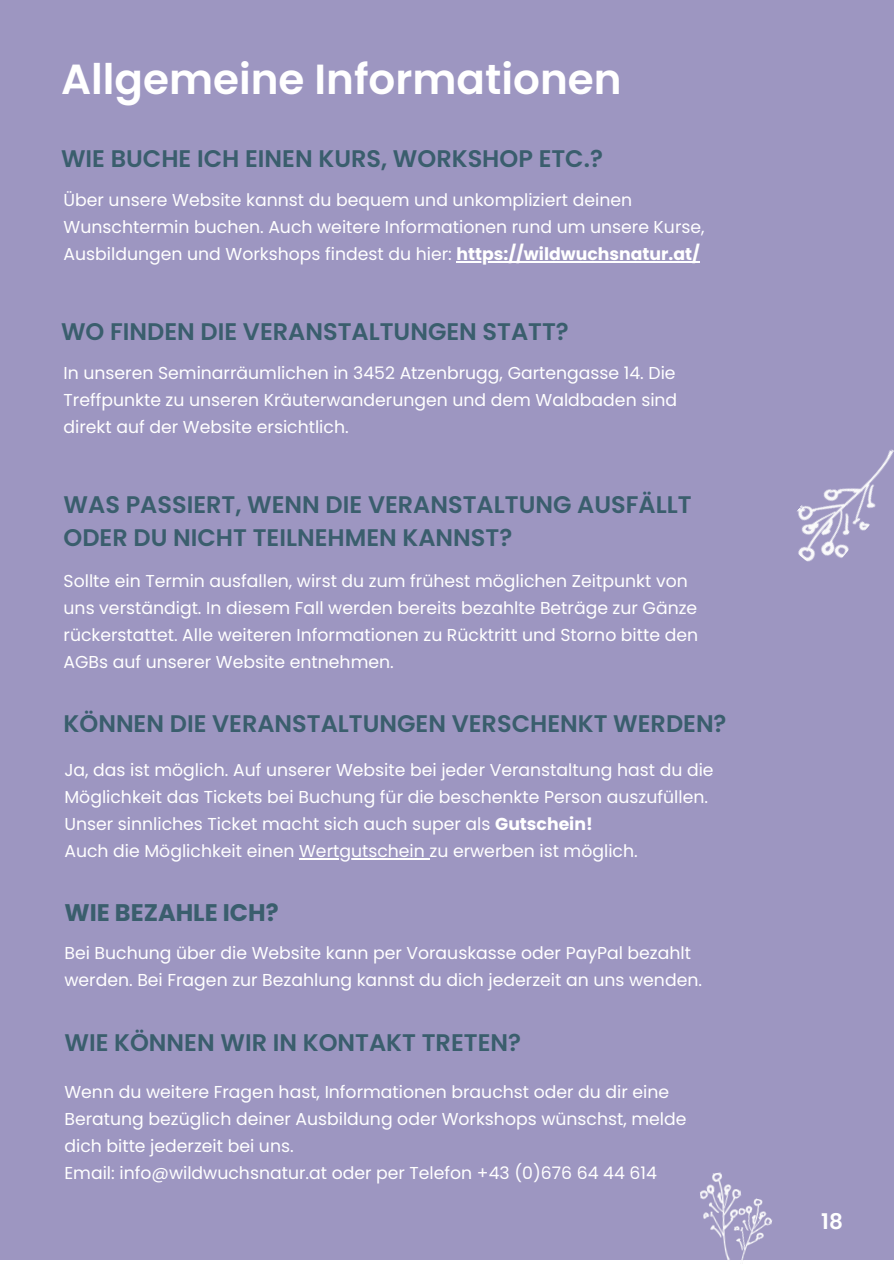
<style>
.page{position:relative;width:894px;height:1264px;background:#fff}
.page>*{position:absolute;margin:0;border:0;box-sizing:border-box;transform-origin:0 0}
.t1{font:600 42px "Poppins";color:#fff}
.t2{font:600 24px/32.7px "Poppins";color:#3a5e6d}
.t3{font:700 24px "Poppins";color:#3a5e6d}
.t4{font:600 21.6px "Poppins";color:#fff}
.t5{font:17.25px/27px "Poppins";color:#fff}
.s1{font-weight:700}
</style>
<div class="page">
<div style="left:0;top:0;width:893px;height:1259px;background:#9d96c1"></div>
<hr style="left:456px;top:261px;width:243px;height:1px;background:#fff">
<hr style="left:299px;top:858px;width:130px;height:1px;background:#fff">
<img style="left:797px;top:449px;width:96px;height:113px">
<img style="left:697px;top:1172px;width:44px;height:88px">
<img style="left:724px;top:1195px;width:52px;height:65px">
<p class="t1" style="left:61px;top:50px;width:562px">Allgemeine Informationen</p>
<h2 class="t2" style="left:61px;top:142px;width:543px">WIE BUCHE ICH EINEN KURS, WORKSHOP ETC.?</h2>
<h1 class="t5" style="left:64px;top:187px;width:642px">Über unsere Website kannst du bequem und unkompliziert deinen<br>Wunschtermin buchen. Auch weitere Informationen rund um unsere Kurse,<br>Ausbildungen und Workshops findest du hier: <span class="s1">https://wildwuchsnatur.at/</span></h1>
<p class="t2" style="left:61px;top:315px;width:509px">WO FINDEN DIE VERANSTALTUNGEN STATT?</p>
<p class="t5" style="left:64px;top:360px;width:615px;text-align:justify">In unseren Seminarräumlichen in 3452 Atzenbrugg, Gartengasse 14. Die Treffpunkte zu unseren Kräuterwanderungen und dem Waldbaden sind direkt auf der Website ersichtlich.</p>
<h2 class="t2" style="left:64px;top:488px;width:629px">WAS PASSIERT, WENN DIE VERANSTALTUNG AUSFÄLLT<br>ODER DU NICHT TEILNEHMEN KANNST?</h2>
<p class="t5" style="left:64px;top:567px;width:636px">Sollte ein Termin ausfallen, wirst du zum frühest möglichen Zeitpunkt von uns verständigt. In diesem Fall werden bereits bezahlte Beträge zur Gänze rückerstattet. Alle weiteren Informationen zu Rücktritt und Storno bitte den AGBs auf unserer Website entnehmen.</p>
<h2 class="t2" style="left:64px;top:706px;width:664px">KÖNNEN DIE VERANSTALTUNGEN VERSCHENKT WERDEN?</h2>
<p class="t5" style="left:64px;top:756px;width:650px">Ja, das ist möglich. Auf unserer Website bei jeder Veranstaltung hast du die<br>Möglichkeit das Tickets bei Buchung für die beschenkte Person auszufüllen.<br>Unser sinnliches Ticket macht sich auch super als <span class="s1">Gutschein!</span></p>
<p class="t5" style="left:64px;top:837px;width:574px">Auch die Möglichkeit einen Wertgutschein zu erwerben ist möglich.</p>
<h2 class="t3" style="left:64px;top:895px;width:216px">WIE BEZAHLE ICH?</h2>
<p class="t5" style="left:64px;top:939px;width:639px">Bei Buchung über die Website kann per Vorauskasse oder PayPal bezahlt werden. Bei Fragen zur Bezahlung kannst du dich jederzeit an uns wenden.</p>
<p class="t2" style="left:64px;top:1026px;width:458px">WIE KÖNNEN WIR IN KONTAKT TRETEN?</p>
<h2 class="t5" style="left:64px;top:1078px;width:623px">Wenn du weitere Fragen hast, Informationen brauchst oder du dir eine<br>Beratung bezüglich deiner Ausbildung oder Workshops wünschst, melde dich bitte jederzeit bei uns.</h2>
<p class="t5" style="left:64px;top:1159px;width:593px">Email: info@wildwuchsnatur.at oder per Telefon +43 (0)676 64 44 614</p>
<p class="t4" style="left:821px;top:1206px;width:23px">18</p>
</div>
